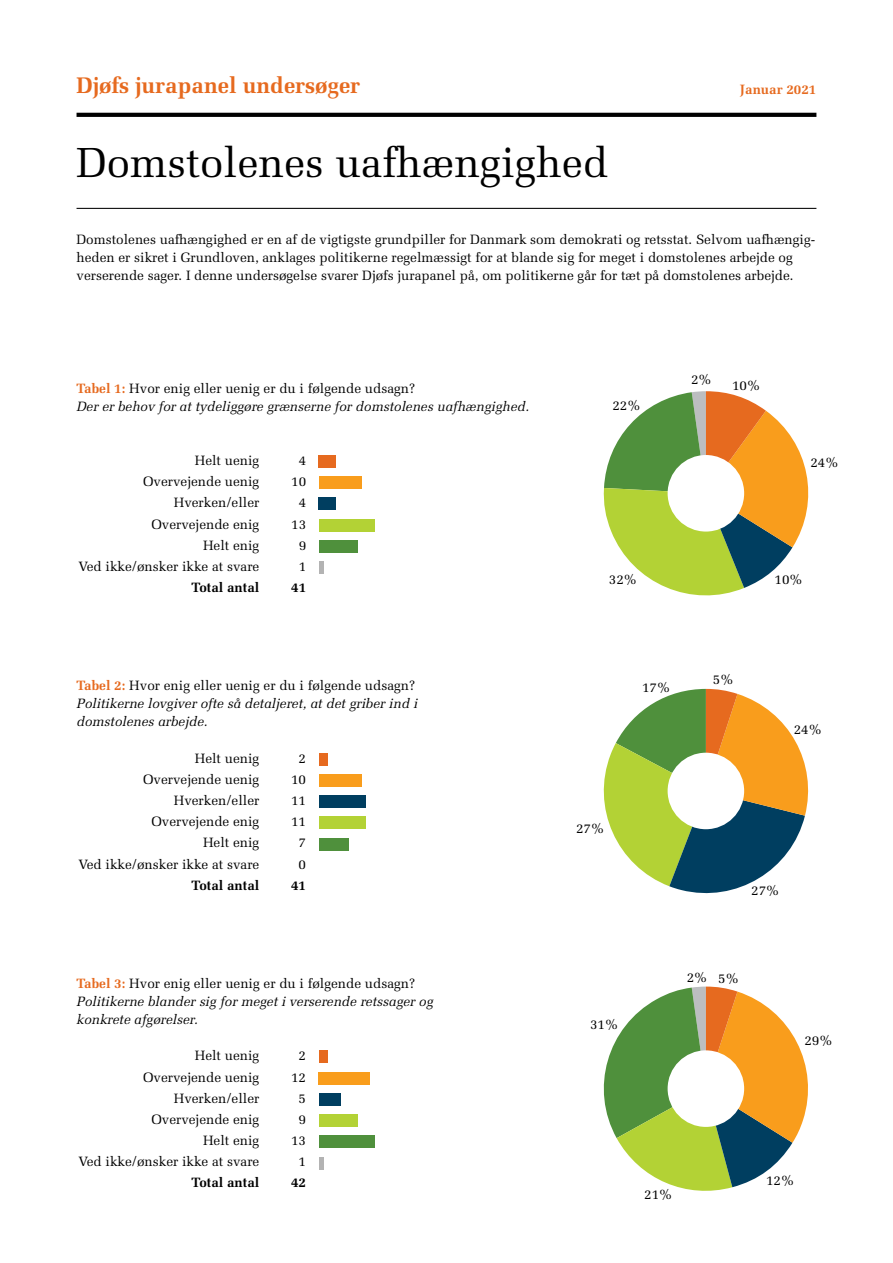
<style>
.page{position:relative;width:893px;height:1263px;background:#fff}
.page>*{position:absolute;margin:0;border:0;box-sizing:border-box;transform-origin:0 0}
.t1{font:42px "Melior LT Std";color:#000}
.t2{font:700 22.5px "Melior LT Std";color:#e66a1f}
.t3{font:13.5px/21.1px "Melior LT Std";color:#000;text-align:right}
.t4{font:italic 13.5px/18px "Melior LT Std";color:#000}
.t5{font:700 13.5px "Melior LT Std";color:#000}
.t6{font:700 13.5px "Melior LT Std";color:#e66a1f}
.s1{font-weight:700;font-style:normal;color:#e66a1f}
.s2{font-style:normal}
</style>
<div class="page">
<svg style="left:603px;top:986px;width:205px;height:205px"></svg>
<svg style="left:603px;top:689px;width:206px;height:205px"></svg>
<svg style="left:603px;top:391px;width:206px;height:205px"></svg>
<svg style="left:77px;top:113px;width:739px;height:4px;background:#050505"></svg>
<hr style="left:77px;top:208px;width:739px;height:1px;background:#000">
<div style="left:668px;top:455px;width:76px;height:76px;background:#fff;border-radius:50%"></div>
<div style="left:668px;top:753px;width:76px;height:76px;background:#fff;border-radius:50%"></div>
<div style="left:319px;top:1050px;width:8px;height:13px;background:#e66a1f"></div>
<div style="left:319px;top:753px;width:8px;height:12px;background:#e66a1f"></div>
<div style="left:319px;top:1071px;width:51px;height:13px;background:#f99d1c"></div>
<div style="left:319px;top:774px;width:42px;height:13px;background:#f99d1c"></div>
<div style="left:319px;top:1093px;width:21px;height:13px;background:#003e60"></div>
<div style="left:319px;top:795px;width:47px;height:13px;background:#003e60"></div>
<hr style="left:319px;top:1157px;width:4px;height:12px;background:#b3b3b3">
<div style="left:319px;top:1114px;width:38px;height:13px;background:#b3d235"></div>
<div style="left:319px;top:816px;width:47px;height:13px;background:#b3d235"></div>
<div style="left:319px;top:1135px;width:55px;height:13px;background:#4f903c"></div>
<div style="left:319px;top:838px;width:30px;height:12px;background:#4f903c"></div>
<div style="left:668px;top:1050px;width:76px;height:77px;background:#fff;border-radius:50%"></div>
<div style="left:319px;top:455px;width:17px;height:13px;background:#e66a1f"></div>
<div style="left:319px;top:476px;width:42px;height:13px;background:#f99d1c"></div>
<div style="left:319px;top:497px;width:17px;height:13px;background:#003e60"></div>
<hr style="left:319px;top:561px;width:4px;height:13px;background:#b3b3b3">
<div style="left:319px;top:519px;width:55px;height:12px;background:#b3d235"></div>
<div style="left:319px;top:540px;width:38px;height:13px;background:#4f903c"></div>
<h2 class="t2" style="left:77px;top:72px;width:285px">Djøfs jurapanel undersøger</h2>
<h1 class="t1" style="left:77px;top:138px;width:533px">Domstolenes uafhængighed</h1>
<p class="t6" style="left:740px;top:81px;width:78px">Januar 2021</p>
<p class="t3" style="left:77px;top:230px;width:740px;line-height:18px;text-align:left">Domstolenes uafhængighed er en af de vigtigste grundpiller for Danmark som demokrati og retsstat. Selvom uafhængig&shy;heden er sikret i Grundloven, anklages politikerne regelmæssigt for at blande sig for meget i domstolenes arbejde og verserende sager. I denne undersøgelse svarer Djøfs jurapanel på, om politikerne går for tæt på domstolenes arbejde.</p>
<p class="t4" style="left:77px;top:379px;width:454px"><span class="s1">Tabel 1:</span> <span class="s2">Hvor enig eller uenig er du i følgende udsagn?<br></span>Der er behov for at tydeliggøre grænserne for domstolenes uafhængighed.</p>
<p class="t3" style="left:78px;top:450px;width:183px">Helt uenig<br>Overvejende uenig<br>Hverken/eller<br>Overvejende enig<br>Helt enig<br>Ved ikke/ønsker ikke at svare</p>
<p class="t5" style="left:192px;top:579px;width:69px">Total antal</p>
<p class="t3" style="left:291px;top:450px;width:17px;text-align:center">4<br>10<br>4<br>13<br>9<br>1</p>
<p class="t5" style="left:291px;top:579px;width:17px">41</p>
<p class="t4" style="left:77px;top:677px;width:343px"><span class="s1">Tabel 2:</span> <span class="s2">Hvor enig eller uenig er du i følgende udsagn?<br></span>Politikerne lovgiver ofte så detaljeret, at det griber ind i domstolenes arbejde.</p>
<p class="t3" style="left:78px;top:748px;width:183px">Helt uenig<br>Overvejende uenig<br>Hverken/eller<br>Overvejende enig<br>Helt enig<br>Ved ikke/ønsker ikke at svare</p>
<p class="t5" style="left:192px;top:877px;width:69px">Total antal</p>
<p class="t3" style="left:291px;top:748px;width:17px;text-align:center">2<br>10<br>11<br>11<br>7<br>0</p>
<p class="t5" style="left:291px;top:877px;width:17px">41</p>
<p class="t4" style="left:77px;top:975px;width:358px"><span class="s1">Tabel 3:</span> <span class="s2">Hvor enig eller uenig er du i følgende udsagn?<br></span>Politikerne blander sig for meget i verserende retssager og konkrete afgørelser.</p>
<p class="t3" style="left:78px;top:1045px;width:183px">Helt uenig<br>Overvejende uenig<br>Hverken/eller<br>Overvejende enig<br>Helt enig<br>Ved ikke/ønsker ikke at svare</p>
<p class="t5" style="left:192px;top:1174px;width:69px">Total antal</p>
<p class="t3" style="left:291px;top:1045px;width:17px;text-align:center">2<br>12<br>5<br>9<br>13<br>1</p>
<p class="t5" style="left:291px;top:1175px;width:17px">42</p>
<p class="t3" style="left:612px;top:395px;width:30px">22%</p>
<p class="t3" style="left:691px;top:369px;width:23px">2%</p>
<p class="t3" style="left:732px;top:375px;width:30px">10%</p>
<p class="t3" style="left:810px;top:452px;width:30px">24%</p>
<p class="t3" style="left:609px;top:569px;width:30px">32%</p>
<p class="t3" style="left:775px;top:569px;width:30px">10%</p>
<p class="t3" style="left:642px;top:676px;width:30px">17%</p>
<p class="t3" style="left:713px;top:669px;width:23px">5%</p>
<p class="t3" style="left:794px;top:719px;width:30px">24%</p>
<p class="t3" style="left:576px;top:818px;width:30px">27%</p>
<p class="t3" style="left:590px;top:1013px;width:30px">31%</p>
<p class="t3" style="left:751px;top:880px;width:30px">27%</p>
<p class="t3" style="left:687px;top:966px;width:23px">2%</p>
<p class="t3" style="left:718px;top:967px;width:23px">5%</p>
<p class="t3" style="left:804px;top:1030px;width:30px">29%</p>
<p class="t3" style="left:644px;top:1183px;width:30px">21%</p>
<p class="t3" style="left:766px;top:1170px;width:30px">12%</p>
</div>
